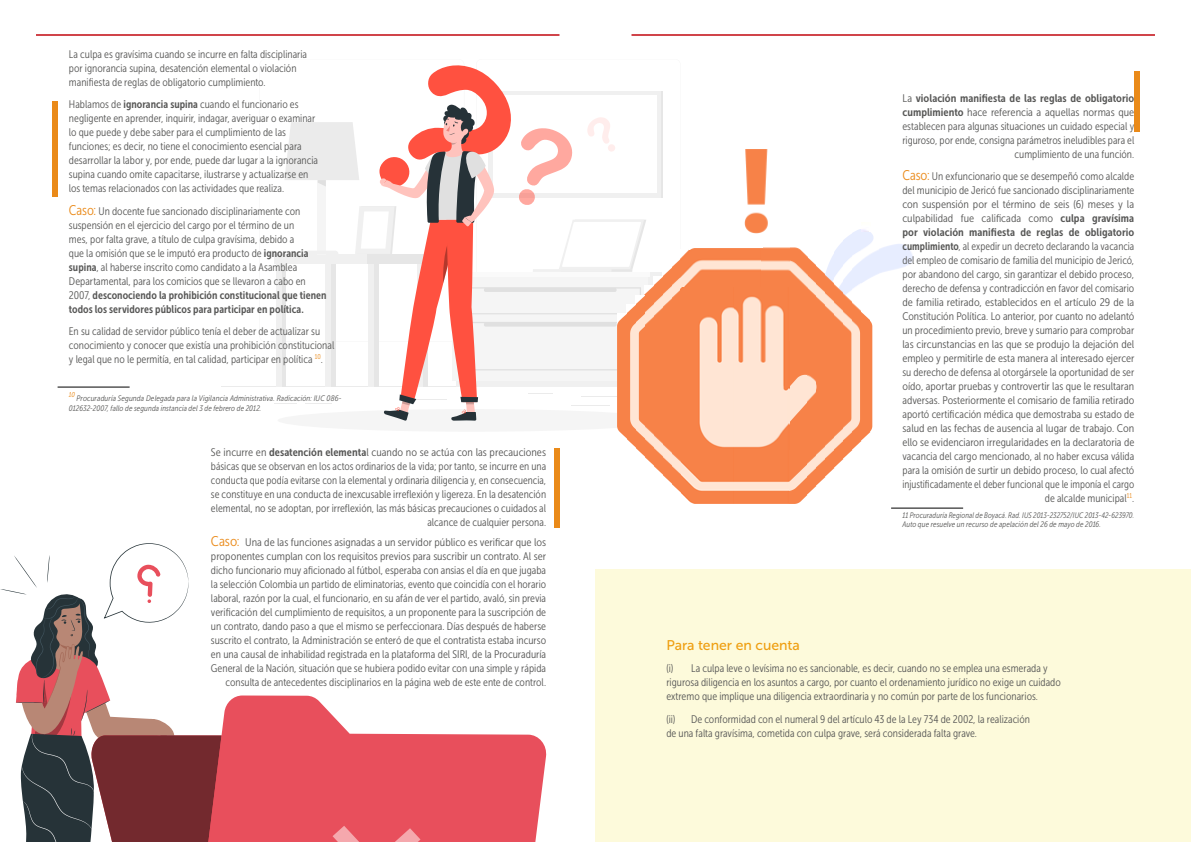
<style>
.page{position:relative;width:1191px;height:842px;background:#fff}
.page>*{position:absolute;margin:0;border:0;box-sizing:border-box;transform-origin:0 0}
.t1{font:14px "Museo Sans 500";color:#ef9f12}
.t2{font:11px/14px "Museo Sans Cond 300";color:#575756}
.t3{font:11px/14px "Museo Sans Cond 300";color:#575756;text-align:right;scale:1.05 1}
.t4{font:11px/14px "Museo Sans Cond 700";letter-spacing:.005em;color:#575756}
.t5{font:11px "Museo Sans Cond 700";letter-spacing:.005em;color:#575756;scale:1.05 1}
.t6{font:italic 8px/9.6px "Museo Sans Cond 300";letter-spacing:.01em;color:#575756}
.t7{font:italic 7px "Museo Sans Cond 300";color:#ea8a19}
.s1{font-family:"Museo Sans Cond 700"}
.s2{font-size:14px;color:#ea8a19}
.s3{font-family:"Museo Sans Cond 300"}
</style>
<div class="page">
<hr style="left:221px;top:387px;width:500px;height:1px;background:#ebebeb">
<div style="left:648px;top:277px;width:18px;height:104px;background:#f0f0f0"></div>
<div style="left:649px;top:272px;width:20px;height:5px;background:#f0f0f0"></div>
<div style="left:450px;top:272px;width:199px;height:5px;background:#fafafa"></div>
<div style="left:488px;top:91px;width:173px;height:106px;background:linear-gradient(to bottom,#f7f7f7,#f7f7f7)"></div>
<div style="left:493px;top:95px;width:163px;height:98px;background:#fff"></div>
<hr style="left:661px;top:91px;width:2px;height:106px;background:#e6e6e6">
<div style="left:277px;top:409px;width:388px;height:23px;background:#f5f5f5;border-radius:50%"></div>
<svg style="left:274px;top:65px;width:372px;height:356px"></svg>
<img style="left:680px;top:286px;width:109px;height:218px">
<img style="left:789px;top:247px;width:18px;height:257px">
<img style="left:671px;top:259px;width:9px;height:233px">
<img style="left:807px;top:256px;width:9px;height:239px">
<img style="left:662px;top:268px;width:9px;height:215px">
<img style="left:816px;top:266px;width:9px;height:220px">
<img style="left:653px;top:277px;width:9px;height:197px">
<img style="left:825px;top:254px;width:9px;height:223px">
<img style="left:644px;top:286px;width:9px;height:179px">
<img style="left:834px;top:241px;width:9px;height:226px">
<img style="left:635px;top:295px;width:9px;height:161px">
<img style="left:843px;top:234px;width:9px;height:224px">
<img style="left:626px;top:304px;width:9px;height:143px">
<img style="left:852px;top:229px;width:9px;height:220px">
<img style="left:617px;top:313px;width:9px;height:125px">
<img style="left:861px;top:312px;width:9px;height:128px">
<img style="left:870px;top:321px;width:3px;height:110px">
<img style="left:680px;top:250px;width:82px;height:36px">
<img style="left:762px;top:247px;width:27px;height:39px">
<img style="left:861px;top:232px;width:18px;height:51px">
<img style="left:907px;top:248px;width:6px;height:17px">
<img style="left:690px;top:248px;width:72px;height:2px">
<img style="left:744px;top:150px;width:24px;height:84px">
<svg style="left:861px;top:229px;width:8px;height:3px"></svg>
<div style="left:595px;top:570px;width:596px;height:272px;background:#fdfadb"></div>
<hr style="left:631px;top:34px;width:524px;height:2px;background:#d0444a">
<hr style="left:36px;top:34px;width:523px;height:2px;background:#d0444a">
<hr style="left:58px;top:387px;width:72px;height:1px;background:#000">
<div style="left:52px;top:101px;width:6px;height:96px;background:#ea8a19"></div>
<div style="left:554px;top:448px;width:5px;height:79px;background:#ea8a19"></div>
<div style="left:1134px;top:71px;width:6px;height:61px;background:#ea8a19"></div>
<hr style="left:891px;top:508px;width:72px;height:1px;background:#000">
<div style="left:445px;top:734px;width:102px;height:108px;background:#e84f5c"></div>
<svg style="left:0;top:543px;width:445px;height:299px"></svg>
<p class="t2" style="left:69px;top:47px;width:240px">La culpa es gravísima cuando se incurre en falta disciplinaria por ignorancia supina, desatención elemental o violación manifiesta de reglas de obligatorio cumplimiento.</p>
<p class="t2" style="left:69px;top:97px;width:251px">Hablamos de <span class="s1">ignorancia supina</span> cuando el funcionario es negligente en aprender, inquirir, indagar, averiguar o examinar lo que puede y debe saber para el cumplimiento de las funciones; es decir, no tiene el conocimiento esencial para desarrollar la labor y, por ende, puede dar lugar a la ignorancia supina cuando omite capacitarse, ilustrarse y actualizarse en los temas relacionados con las actividades que realiza.</p>
<p class="t2" style="left:69px;top:204px;width:241px"><span class="s2">Caso:</span> Un docente fue sancionado disciplinariamente con suspensión en el ejercicio del cargo por el término de un mes, por falta grave, a título de culpa gravísima, debido a que la omisión que se le imputó era producto de <span class="s1">ignorancia supina</span>, al haberse inscrito como candidato a la Asamblea Departamental, para los comicios que se llevaron a cabo en</p>
<p class="t4" style="left:69px;top:288px;width:259px"><span class="s3">2007,</span> desconociendo la prohibición constitucional que tienen todos los servidores públicos para participar en política.</p>
<p class="t2" style="left:69px;top:324px;width:267px">En su calidad de servidor público tenía el deber de actualizar su conocimiento y conocer que existía una prohibición constitucional y legal que no le permitía, en tal calidad, participar en política <sup>10</sup>.</p>
<p class="t7" style="left:69px;top:391px;width:8px">10</p>
<p class="t6" style="left:69px;top:394px;width:274px;text-indent:8px">Procuraduría Segunda Delegada para la Vigilancia Administrativa. Radicación: IUC 086-<br>012632-2007, fallo de segunda instancia del 3 de febrero de 2012.</p>
<p class="t3" style="left:211px;top:445px;width:321px">Se incurre en <span class="s1">desatención elementa</span>l cuando no se actúa con las precauciones básicas que se observan en los actos ordinarios de la vida; por tanto, se incurre en una conducta que podía evitarse con la elemental y ordinaria diligencia y, en consecuencia, se constituye en una conducta de inexcusable irreflexión y ligereza. En la desatención elemental, no se adoptan, por irreflexión, las más básicas precauciones o cuidados al alcance de cualquier persona.</p>
<p class="t3" style="left:211px;top:535px;width:321px"><span class="s2">Caso:</span> Una de las funciones asignadas a un servidor público es verificar que los proponentes cumplan con los requisitos previos para suscribir un contrato. Al ser dicho funcionario muy aficionado al fútbol, esperaba con ansias el día en que jugaba la selección Colombia un partido de eliminatorias, evento que coincidía con el horario laboral, razón por la cual, el funcionario, en su afán de ver el partido, avaló, sin previa verificación del cumplimiento de requisitos, a un proponente para la suscripción de un contrato, dando paso a que el mismo se perfeccionara. Días después de haberse suscrito el contrato, la Administración se enteró de que el contratista estaba incurso en una causal de inhabilidad registrada en la plataforma del SIRI, de la Procuraduría General de la Nación, situación que se hubiera podido evitar con una simple y rápida consulta de antecedentes disciplinarios en la página web de este ente de control.</p>
<p class="t5" style="left:902px;top:92px;width:222px"><span class="s3">La</span> violación manifiesta de las reglas de obligatorio</p>
<p class="t3" style="left:902px;top:105px;width:222px"><span class="s1">cumplimiento</span> hace referencia a aquellas normas que establecen para algunas situaciones un cuidado especial y riguroso, por ende, consigna parámetros ineludibles para el cumplimiento de una función.</p>
<p class="t2" style="left:902px;top:169px;width:233px;text-align:justify"><span class="s2">Caso:</span> Un exfuncionario que se desempeñó como alcalde del municipio de Jericó fue sancionado disciplinariamente con suspensión por el término de seis (6) meses y la culpabilidad fue calificada como <span class="s1">culpa gravísima</span></p>
<p class="t5" style="left:902px;top:226px;width:222px">por violación manifiesta de reglas de obligatorio</p>
<p class="t2" style="left:902px;top:239px;width:233px;text-align:right"><span class="s1">cumplimiento</span>, al expedir un decreto declarando la vacancia del empleo de comisario de familia del municipio de Jericó, por abandono del cargo, sin garantizar el debido proceso, derecho de defensa y contradicción en favor del comisario de familia retirado, establecidos en el artículo 29 de la Constitución Política. Lo anterior, por cuanto no adelantó un procedimiento previo, breve y sumario para comprobar las circunstancias en las que se produjo la dejación del empleo y permitirle de esta manera al interesado ejercer su derecho de defensa al otorgársele la oportunidad de ser oído, aportar pruebas y controvertir las que le resultaran adversas. Posteriormente el comisario de familia retirado aportó certificación médica que demostraba su estado de salud en las fechas de ausencia al lugar de trabajo. Con ello se evidenciaron irregularidades en la declaratoria de vacancia del cargo mencionado, al no haber excusa válida para la omisión de surtir un debido proceso, lo cual afectó injustificadamente el deber funcional que le imponía el cargo de alcalde municipal<sup>11</sup>.</p>
<p class="t6" style="left:902px;top:510px;width:233px">11 Procuraduría Regional de Boyacá. Rad. IUS 2013-232752/IUC 2013-42-623970.<br>Auto que resuelve un recurso de apelación del 26 de mayo de 2016.</p>
<p class="t1" style="left:666px;top:637px;width:135px">Para tener en cuenta</p>
<p class="t2" style="left:666px;top:662px;width:396px">(i) La culpa leve o levísima no es sancionable, es decir, cuando no se emplea una esmerada y rigurosa diligencia en los asuntos a cargo, por cuanto el ordenamiento jurídico no exige un cuidado extremo que implique una diligencia extraordinaria y no común por parte de los funcionarios.</p>
<p class="t2" style="left:666px;top:712px;width:365px">(ii) De conformidad con el numeral 9 del artículo 43 de la Ley 734 de 2002, la realización de una falta gravísima, cometida con culpa grave, será considerada falta grave.</p>
</div>
